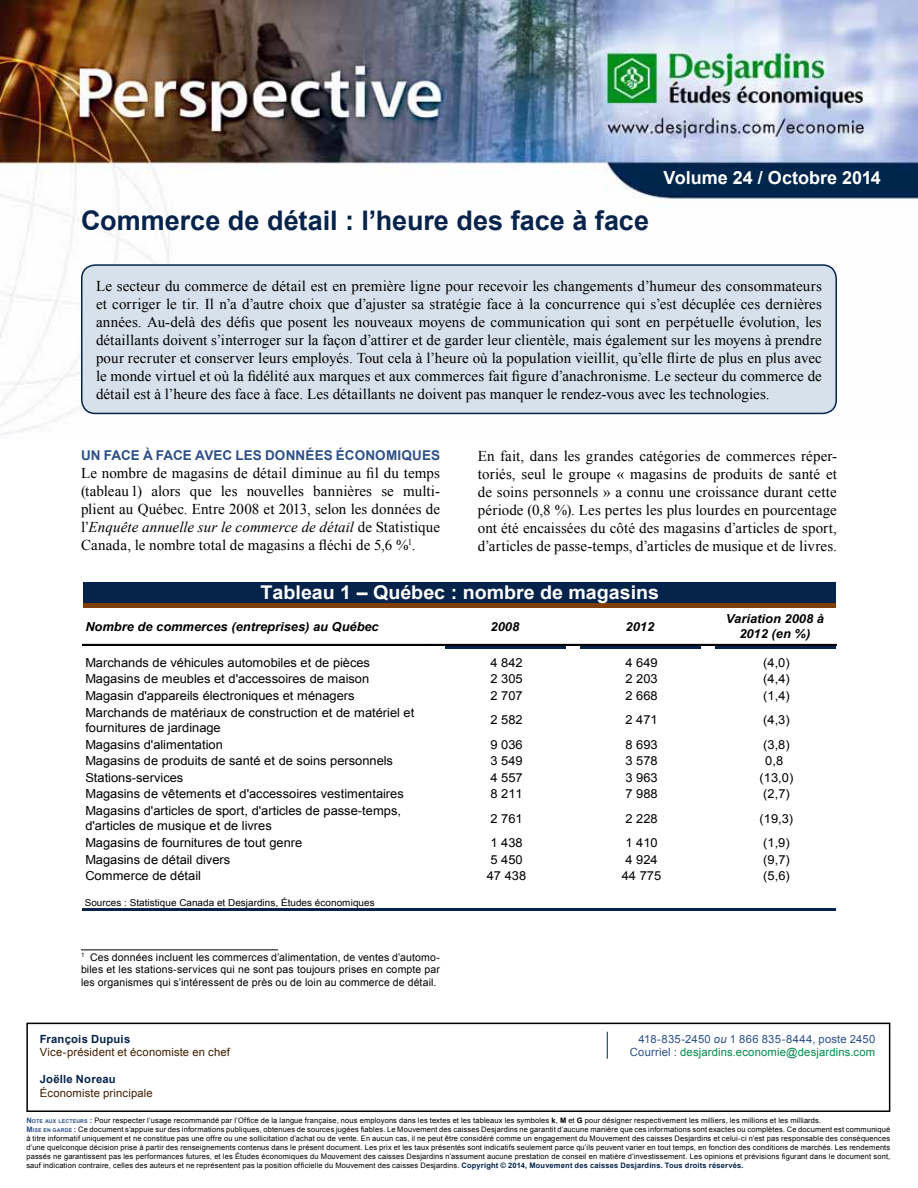
<style>
.page{position:relative;width:918px;height:1188px;background:#fff}
.page>*{position:absolute;margin:0;border:0;box-sizing:border-box;transform-origin:0 0}
.t1{font:700 27px "Arial";letter-spacing:.005em;color:#05234b}
.t2{font:700 18.9px "Arial";color:#fff;scale:1.04 1}
.t3{font:700 18px "Arial";color:#fff}
.t4{font:15px/18px "Times New Roman";letter-spacing:.005em;color:#000;text-align:justify}
.t5{font:700 13.5px "Arial";letter-spacing:.005em;color:#2d5088}
.t6{font:12.45px/15.3px "Arial";color:#000;scale:1.04 1}
.t7{font:italic 700 12.45px/15.8px "Arial";color:#000;text-align:center;scale:1.04 1}
.t8{font:11.25px "Arial";letter-spacing:.015em;color:#401f00}
.t9{font:11.25px "Arial";letter-spacing:.015em;color:#008b4d}
.t10{font:11.25px "Arial";letter-spacing:.025em;color:#2d5088}
.t11{font:700 11.25px "Arial";letter-spacing:.02em;color:#05234b}
.t12{font:10.5px/12.6px "Arial";letter-spacing:.015em;color:#000;text-align:justify}
.t13{font:9.6px "Arial";letter-spacing:.005em;color:#000;scale:1.04 1}
.t14{font:7.5px/9px "Arial";letter-spacing:.02em;color:#000}
.s1{font-style:italic}
.s2{color:#2d5088}
.s3{font-weight:700;color:#2d5088}
.s4{font-weight:700;font-size:5.25px;color:#2d5088}
.s5{font-weight:700}
.s6{font-weight:700;color:#05234b}
</style>
<div class="page">
<img style="left:0;top:0;width:918px;height:435px">
<div style="left:26px;top:1023px;width:864px;height:89px;border:2px solid #000"></div>
<svg style="left:607px;top:1032px;width:1px;height:27px"></svg>
<div style="left:82px;top:265px;width:754px;height:148px;background:#d7e1eb;border-radius:14px"></div>
<div style="left:81px;top:264px;width:756px;height:150px;border:2px solid #05234b;border-radius:14px"></div>
<div style="left:83px;top:583px;width:753px;height:20px;background:#05234b"></div>
<div style="left:83px;top:603px;width:753px;height:5px;background:#803f00"></div>
<hr style="left:446px;top:645px;width:120px;height:3px;background:#05234b">
<hr style="left:581px;top:645px;width:120px;height:3px;background:#05234b">
<hr style="left:716px;top:645px;width:120px;height:3px;background:#05234b">
<hr style="left:83px;top:644px;width:348px;height:1px;background:#000">
<hr style="left:431px;top:644px;width:405px;height:1px;background:#000">
<hr style="left:83px;top:908px;width:753px;height:3px;background:#05234b">
<hr style="left:81px;top:949px;width:197px;height:1px;background:#000">
<h1 class="t1" style="left:81px;top:203px;width:570px">Commerce de détail : l’heure des face à face</h1>
<p class="t3" style="left:664px;top:166px;width:219px">Volume 24 / Octobre 2014</p>
<p class="t4" style="left:96px;top:277px;width:727px">Le secteur du commerce de détail est en première ligne pour recevoir les changements d’humeur des consommateurs et corriger le tir. Il n’a d’autre choix que d’ajuster sa stratégie face à la concurrence qui s’est décuplée ces dernières années. Au-delà des défis que posent les nouveaux moyens de communication qui sont en perpétuelle évolution, les détaillants doivent s’interroger sur la façon d’attirer et de garder leur clientèle, mais également sur les moyens à prendre pour recruter et conserver leurs employés. Tout cela à l’heure où la population vieillit, qu’elle flirte de plus en plus avec le monde virtuel et où la fidélité aux marques et aux commerces fait figure d’anachronisme. Le secteur du commerce de détail est à l’heure des face à face. Les détaillants ne doivent pas manquer le rendez-vous avec les technologies.</p>
<p class="t5" style="left:81px;top:446px;width:195px">Un fac e à fac e avec les donn</p>
<p class="t5" style="left:306px;top:446px;width:51px">ées économ</p>
<p class="t5" style="left:397px;top:446px;width:44px">iques</p>
<p class="t4" style="left:81px;top:464px;width:361px">Le nombre de magasins de détail diminue au fil du temps (tableau 1) alors que les nouvelles bannières se multi&shy;plient au Québec. Entre 2008 et 2013, selon les données de l’<span class="s1">Enquête annuelle sur le commerce de détail</span> de Statistique Canada, le nombre total de magasins a fléchi de 5,6 %<sup>1</sup>.</p>
<p class="t4" style="left:478px;top:446px;width:361px">En fait, dans les grandes catégories de commerces réper&shy;toriés, seul le groupe « magasins de produits de santé et de soins personnels » a connu une croissance durant cette période (0,8 %). Les pertes les plus lourdes en pourcentage ont été encaissées du côté des magasins d’articles de sport, d’articles de passe-temps, d’articles de musique et de livres.</p>
<p class="t2" style="left:261px;top:580px;width:385px">Tableau 1 – Québec : nombre de magasins</p>
<p class="t7" style="left:85px;top:619px;width:284px">Nombre de commerces (entreprises) au Québec</p>
<p class="t7" style="left:491px;top:619px;width:29px">2008</p>
<p class="t7" style="left:626px;top:619px;width:29px">2012</p>
<p class="t7" style="left:726px;top:611px;width:96px">Variation 2008 à<br>2012 (en %)</p>
<p class="t6" style="left:85px;top:655px;width:275px">Marchands de véhicules automobiles et de pièces</p>
<p class="t6" style="left:490px;top:655px;width:32px">4 842</p>
<p class="t6" style="left:625px;top:655px;width:32px">4 649</p>
<p class="t6" style="left:763px;top:655px;width:27px">(4,0)</p>
<p class="t6" style="left:85px;top:671px;width:274px">Magasins de meubles et d'accessoires de maison</p>
<p class="t6" style="left:490px;top:671px;width:32px">2 305</p>
<p class="t6" style="left:625px;top:671px;width:32px">2 203</p>
<p class="t6" style="left:763px;top:671px;width:27px">(4,4)</p>
<p class="t6" style="left:85px;top:688px;width:260px">Magasin d'appareils électroniques et ménagers</p>
<p class="t6" style="left:490px;top:688px;width:32px">2 707</p>
<p class="t6" style="left:625px;top:688px;width:32px">2 668</p>
<p class="t6" style="left:763px;top:688px;width:27px">(1,4)</p>
<p class="t6" style="left:85px;top:705px;width:318px">Marchands de matériaux de construction et de matériel et fournitures de jardinage</p>
<p class="t6" style="left:490px;top:712px;width:32px">2 582</p>
<p class="t6" style="left:625px;top:712px;width:32px">2 471</p>
<p class="t6" style="left:763px;top:712px;width:27px">(4,3)</p>
<p class="t6" style="left:85px;top:737px;width:134px">Magasins d'alimentation</p>
<p class="t6" style="left:490px;top:737px;width:32px">9 036</p>
<p class="t6" style="left:625px;top:737px;width:32px">8 693</p>
<p class="t6" style="left:763px;top:737px;width:27px">(3,8)</p>
<p class="t6" style="left:85px;top:753px;width:297px">Magasins de produits de santé et de soins personnels</p>
<p class="t6" style="left:490px;top:753px;width:32px">3 549</p>
<p class="t6" style="left:625px;top:753px;width:32px">3 578</p>
<p class="t6" style="left:765px;top:753px;width:19px">0,8</p>
<p class="t6" style="left:85px;top:770px;width:96px">Stations-services</p>
<p class="t6" style="left:490px;top:770px;width:32px">4 557</p>
<p class="t6" style="left:625px;top:770px;width:32px">3 963</p>
<p class="t6" style="left:760px;top:770px;width:34px">(13,0)</p>
<p class="t6" style="left:85px;top:786px;width:308px">Magasins de vêtements et d'accessoires vestimentaires</p>
<p class="t6" style="left:490px;top:786px;width:32px">8 211</p>
<p class="t6" style="left:625px;top:786px;width:32px">7 988</p>
<p class="t6" style="left:763px;top:786px;width:27px">(2,7)</p>
<p class="t6" style="left:85px;top:803px;width:305px">Magasins d'articles de sport, d'articles de passe-temps, d'articles de musique et de livres</p>
<p class="t6" style="left:490px;top:811px;width:32px">2 761</p>
<p class="t6" style="left:625px;top:811px;width:32px">2 228</p>
<p class="t6" style="left:760px;top:811px;width:34px">(19,3)</p>
<p class="t6" style="left:85px;top:835px;width:210px">Magasins de fournitures de tout genre</p>
<p class="t6" style="left:490px;top:835px;width:32px">1 438</p>
<p class="t6" style="left:625px;top:835px;width:32px">1 410</p>
<p class="t6" style="left:763px;top:835px;width:27px">(1,9)</p>
<p class="t6" style="left:85px;top:852px;width:141px">Magasins de détail divers</p>
<p class="t6" style="left:490px;top:852px;width:32px">5 450</p>
<p class="t6" style="left:625px;top:852px;width:32px">4 924</p>
<p class="t6" style="left:763px;top:852px;width:27px">(9,7)</p>
<p class="t6" style="left:85px;top:868px;width:113px">Commerce de détail</p>
<p class="t6" style="left:487px;top:868px;width:39px">47 438</p>
<p class="t6" style="left:622px;top:868px;width:39px">44 775</p>
<p class="t6" style="left:763px;top:868px;width:27px">(5,6)</p>
<p class="t13" style="left:85px;top:896px;width:280px">Sources : Statistique Canada et Desjardins, Études économiques</p>
<p class="t12" style="left:81px;top:951px;width:361px"><sup>1</sup> Ces données incluent les commerces d’alimentation, de ventes d’automo&shy;biles et les stations-services qui ne sont pas toujours prises en compte par les organismes qui s’intéressent de près ou de loin au commerce de détail.</p>
<p class="t11" style="left:40px;top:1032px;width:92px">François Dupuis</p>
<p class="t10" style="left:639px;top:1032px;width:238px">418-835-2450 <span class="s1">ou</span> 1 866 835-8444, poste 2450</p>
<p class="t8" style="left:40px;top:1045px;width:192px">Vice-président et économiste en chef</p>
<p class="t9" style="left:630px;top:1045px;width:247px"><span class="s2">Courriel :</span> desjardins.economie@desjardins.com</p>
<p class="t11" style="left:40px;top:1072px;width:77px">Joëlle Noreau</p>
<p class="t8" style="left:40px;top:1086px;width:114px">Économiste principale</p>
<p class="t14" style="left:26px;top:1116px;width:865px"><span class="s3">N</span><span class="s4">OTE AUX LECTEURS</span> <span class="s3">:</span> Pour respecter l’usage recommandé par l’Office de la langue française, nous employons dans les textes et les tableaux les symboles <span class="s5">k</span>, <span class="s5">M</span> et <span class="s5">G</span> pour désigner respectivement les milliers, les millions et les milliards.<br><span class="s3">M</span><span class="s4">ISE EN GARDE</span> <span class="s3">:</span> Ce document s’appuie sur des informations publiques, obtenues de sources jugées fiables. Le Mouvement des caisses Desjardins ne garantit d’aucune manière que ces informations sont exactes ou complètes. Ce document est communiqué à titre informatif uniquement et ne constitue pas une offre ou une sollicitation d’achat ou de vente. En aucun cas, il ne peut être considéré comme un engagement du Mouvement des caisses Desjardins et celui-ci n’est pas responsable des conséquences d’une quelconque décision prise à partir des renseignements contenus dans le présent document. Les prix et les taux présentés sont indicatifs seulement parce qu’ils peuvent varier en tout temps, en fonction des conditions de marchés. Les rendements passés ne garantissent pas les performances futures, et les Études économiques du Mouvement des caisses Desjardins n’assument aucune prestation de conseil en matière d’investissement. Les opinions et prévisions figurant dans le document sont, sauf indication contraire, celles des auteurs et ne représentent pas la position officielle du Mouvement des caisses Desjardins. <span class="s6">Copyright © 2014, Mouvement des caisses Desjardins. Tous droits réservés.</span></p>
</div>
